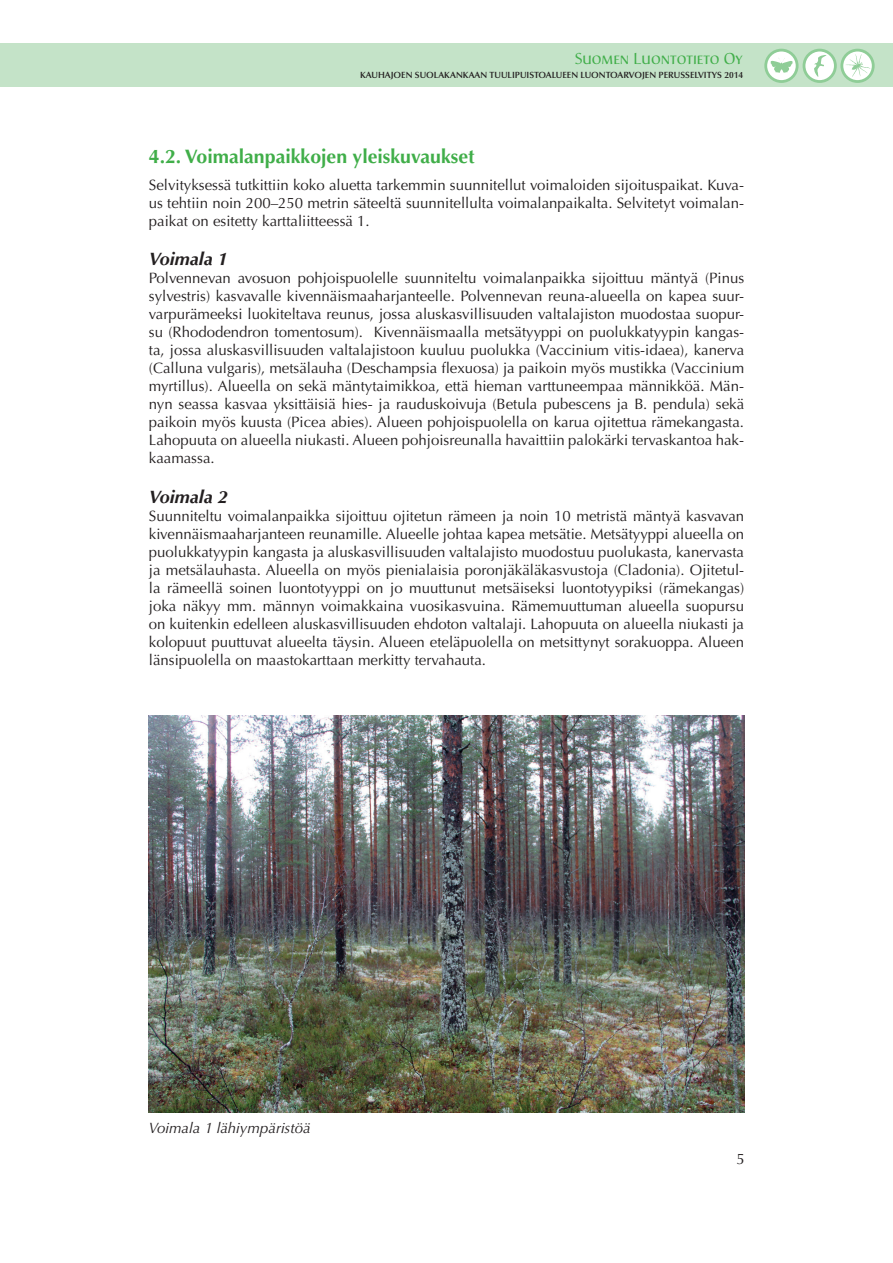
<style>
.page{position:relative;width:893px;height:1263px;background:#fff}
.page>*{position:absolute;margin:0;border:0;box-sizing:border-box;transform-origin:0 0}
.t1{font:700 19.5px "Optima";color:#40ae49}
.t2{font:italic 700 18px "Optima";color:#231f20}
.t3{font:15.6px "Christiana Regular SC";color:#40ae49}
.t4{font:15px/18px "Optima";color:#231f20;text-align:justify}
.t5{font:italic 15px "Optima";color:#231f20}
.t6{font:600 9px "Optima";color:#231f20}
</style>
<div class="page">
<div style="left:0;top:43px;width:893px;height:44px;background:#c4e3c8"></div>
<svg style="left:766px;top:50px;width:31px;height:32px"></svg>
<div style="left:764px;top:49px;width:34px;height:34px;border:3px solid #8fcd97;border-radius:50%"></div>
<svg style="left:771px;top:58px;width:22px;height:15px"></svg>
<svg style="left:842px;top:50px;width:31px;height:32px"></svg>
<div style="left:840px;top:49px;width:35px;height:34px;border:3px solid #8fcd97;border-radius:50%"></div>
<svg style="left:845px;top:54px;width:25px;height:23px"></svg>
<svg style="left:804px;top:50px;width:31px;height:32px"></svg>
<div style="left:803px;top:49px;width:34px;height:34px;border:3px solid #8fcd97;border-radius:50%"></div>
<svg style="left:814px;top:55px;width:12px;height:22px"></svg>
<img style="left:149px;top:716px;width:595px;height:396px">
<p class="t3" style="left:575px;top:49px;width:170px">Suomen Luontotieto Oy</p>
<p class="t6" style="left:360px;top:69px;width:385px">KAUHAJOEN SUOLAKANKAAN TUULIPUISTOALUEEN LUONTOARVOJEN PERUSS ELVITYS 2014</p>
<h1 class="t1" style="left:149px;top:145px;width:327px">4.2. Voimalanpaikkojen yleiskuvaukset</h1>
<p class="t4" style="left:149px;top:176px;width:597px">Selvityksessä tutkittiin koko aluetta tarkemmin suunnitellut voimaloiden sijoituspaikat. Kuva&shy;us tehtiin noin 200–250 metrin säteeltä suunnitellulta voimalanpaikalta. Selvitetyt voimalan&shy;paikat on esitetty karttaliitteessä 1.</p>
<p class="t2" style="left:149px;top:248px;width:80px">Voimala 1</p>
<p class="t4" style="left:149px;top:269px;width:597px">Polvennevan avosuon pohjoispuolelle suunniteltu voimalanpaikka sijoittuu mäntyä (Pinus sylvestris) kasvavalle kivennäismaaharjanteelle. Polvennevan reuna-alueella on kapea suur&shy;varpurämeeksi luokiteltava reunus, jossa aluskasvillisuuden valtalajiston muodostaa suopur&shy;su (Rhododendron tomentosum). Kivennäismaalla metsätyyppi on puolukkatyypin kangas&shy;ta, jossa aluskasvillisuuden valtalajistoon kuuluu puolukka (Vaccinium vitis-idaea), kanerva (Calluna vulgaris), metsälauha (Deschampsia flexuosa) ja paikoin myös mustikka (Vaccinium myrtillus). Alueella on sekä mäntytaimikkoa, että hieman varttuneempaa männikköä. Män&shy;nyn seassa kasvaa yksittäisiä hies- ja rauduskoivuja (Betula pubescens ja B. pendula) sekä paikoin myös kuusta (Picea abies). Alueen pohjoispuolella on karua ojitettua rämekangasta.<br>Lahopuuta on alueella niukasti. Alueen pohjoisreunalla havaittiin palokärki tervaskantoa hak&shy;kaamassa.</p>
<p class="t2" style="left:149px;top:486px;width:80px">Voimala 2</p>
<p class="t4" style="left:149px;top:507px;width:597px">Suunniteltu voimalanpaikka sijoittuu ojitetun rämeen ja noin 10 metristä mäntyä kasvavan kivennäismaaharjanteen reunamille. Alueelle johtaa kapea metsätie. Metsätyyppi alueella on puolukkatyypin kangasta ja aluskasvillisuuden valtalajisto muodostuu puolukasta, kanervasta ja metsälauhasta. Alueella on myös pienialaisia poronjäkäläkasvustoja (Cladonia). Ojitetul&shy;la rämeellä soinen luontotyyppi on jo muuttunut metsäiseksi luontotyypiksi (rämekangas) joka näkyy mm. männyn voimakkaina vuosikasvuina. Rämemuuttuman alueella suopursu on kuitenkin edelleen aluskasvillisuuden ehdoton valtalaji. Lahopuuta on alueella niukasti ja kolopuut puuttuvat alueelta täysin. Alueen eteläpuolella on metsittynyt sorakuoppa. Alueen länsipuolella on maastokarttaan merkitty tervahauta.</p>
<p class="t5" style="left:149px;top:1119px;width:163px">Voimala 1 lähiympäristöä</p>
<p class="t4" style="left:736px;top:1150px;width:10px">5</p>
</div>
